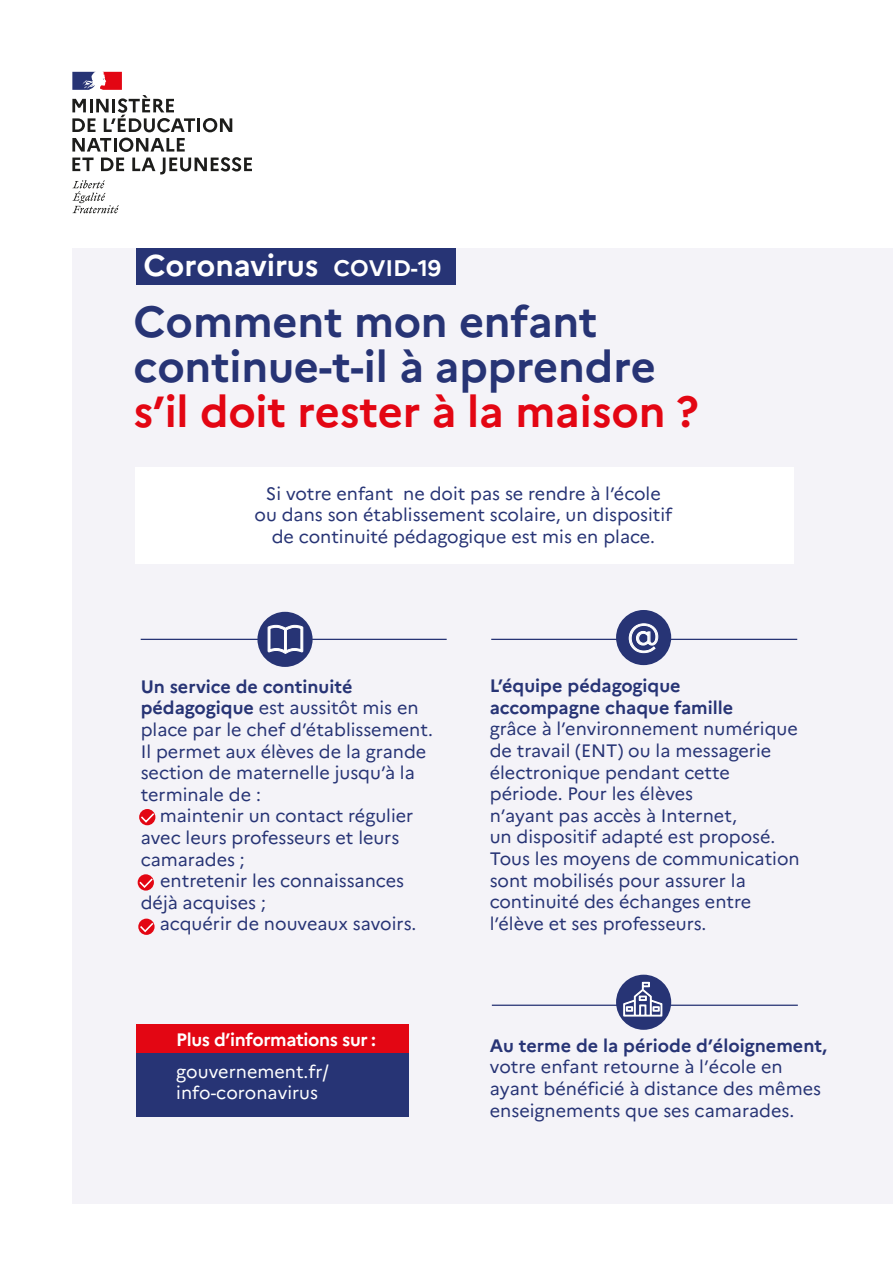
<style>
.page{position:relative;width:893px;height:1263px;background:#fff}
.page>*{position:absolute;margin:0;border:0;box-sizing:border-box;transform-origin:0 0}
.t1{font:700 43.5px/45px "Marianne";letter-spacing:-.005em;color:#273475}
.t2{font:700 43.5px "Marianne";letter-spacing:-.005em;color:#e30613}
.t3{font:300 39px "Marianne";color:#fff}
.t4{font:700 30px "Marianne";letter-spacing:-.005em;color:#fff}
.t5{font:18px/21.6px "Marianne";color:#273475}
.t6{font:700 18px/21.6px "Marianne";color:#273475}
.t7{font:18px/21.6px "Marianne";color:#fff}
.t8{font:700 18px "Marianne";letter-spacing:-.02em;color:#fff}
.s1{font-size:22.5px}
.s2{font-weight:700}
</style>
<div class="page">
<div style="left:72px;top:248px;width:821px;height:955px;background:#f4f3f8"></div>
<svg style="left:72px;top:138px;width:180px;height:36px"></svg>
<svg style="left:72px;top:180px;width:47px;height:33px"></svg>
<svg style="left:72px;top:72px;width:160px;height:60px"></svg>
<svg style="left:139px;top:809px;width:16px;height:16px"></svg>
<svg style="left:139px;top:811px;width:17px;height:13px"></svg>
<svg style="left:138px;top:918px;width:17px;height:17px"></svg>
<svg style="left:138px;top:921px;width:17px;height:12px"></svg>
<svg style="left:138px;top:874px;width:16px;height:16px"></svg>
<svg style="left:138px;top:877px;width:16px;height:12px"></svg>
<div style="left:136px;top:248px;width:320px;height:36px;background:#273475"></div>
<hr style="left:141px;top:639px;width:306px;height:1px;background:#273475">
<div style="left:257px;top:612px;width:56px;height:55px;background:#273475;border-radius:50%"></div>
<svg style="left:268px;top:625px;width:35px;height:29px"></svg>
<hr style="left:491px;top:639px;width:306px;height:1px;background:#273475">
<div style="left:616px;top:610px;width:55px;height:55px;background:#273475;border-radius:50%"></div>
<div style="left:616px;top:975px;width:55px;height:55px;background:#273475;border-radius:50%"></div>
<svg style="left:629px;top:623px;width:29px;height:30px"></svg>
<div style="left:136px;top:467px;width:658px;height:96px;background:#fff"></div>
<hr style="left:492px;top:1004px;width:306px;height:2px;background:#273475">
<svg style="left:623px;top:981px;width:39px;height:36px"></svg>
<div style="left:136px;top:1024px;width:273px;height:92px;background:#273475"></div>
<div style="left:136px;top:1024px;width:273px;height:29px;background:#e30613"></div>
<h3 class="t4" style="left:143px;top:247px;width:300px">Coronavirus <span class="s1">COVID-19</span></h3>
<h1 class="t1" style="left:134px;top:299px;width:524px">Comment mon enfant continue-t-il à apprendre</h1>
<h1 class="t2" style="left:134px;top:385px;width:566px">s’il doit rester à la maison ?</h1>
<p class="t5" style="left:254px;top:482px;width:419px;text-align:center">Si votre enfant ne doit pas se rendre à l’école ou dans son établissement scolaire, un dispositif de continuité pédagogique est mis en place.</p>
<p class="t5" style="left:141px;top:675px;width:294px"><span class="s2">Un service de continuité pédagogique</span> est aussitôt mis en place par le chef d’établissement.<br>Il permet aux élèves de la grande section de maternelle jusqu’à la terminale de :</p>
<p class="t5" style="left:141px;top:805px;width:274px;text-indent:19px">maintenir un contact régulier avec leurs professeurs et leurs camarades ;</p>
<p class="t5" style="left:141px;top:870px;width:265px;text-indent:19px">entretenir les connaissances déjà acquises ;</p>
<p class="t5" style="left:160px;top:913px;width:258px">acquérir de nouveaux savoirs.</p>
<h2 class="t3" style="left:627px;top:610px;width:34px">@</h2>
<p class="t6" style="left:490px;top:675px;width:245px">L’équipe pédagogique accompagne chaque famille</p>
<p class="t5" style="left:490px;top:718px;width:312px">grâce à l’environnement numérique de travail (ENT) ou la messagerie électronique pendant cette période. Pour les élèves<br>n’ayant pas accès à Internet,<br>un dispositif adapté est proposé.<br>Tous les moyens de communication sont mobilisés pour assurer la continuité des échanges entre l’élève et ses professeurs.</p>
<p class="t8" style="left:176px;top:1029px;width:201px">Plus d’informations sur :</p>
<p class="t6" style="left:490px;top:1034px;width:339px">Au terme de la période d’éloignement,</p>
<p class="t5" style="left:490px;top:1056px;width:333px">votre enfant retourne à l’école en ayant bénéficié à distance des mêmes enseignements que ses camarades.</p>
<p class="t7" style="left:176px;top:1060px;width:154px">gouvernement.fr/ info-coronavirus</p>
</div>
